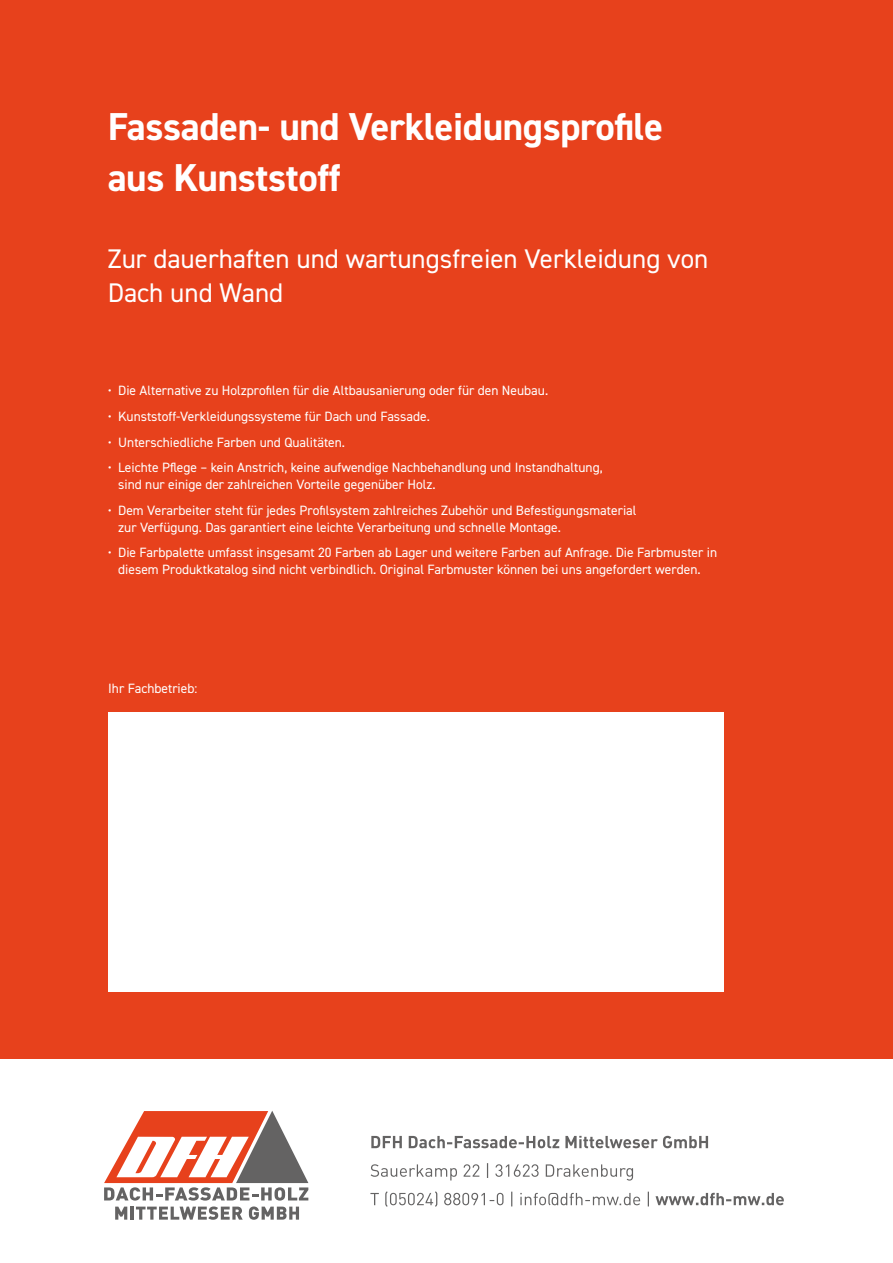
<style>
.page{position:relative;width:893px;height:1263px;background:#fff}
.page>*{position:absolute;margin:0;border:0;box-sizing:border-box;transform-origin:0 0}
.t1{font:700 39px/51px "DIN2014";letter-spacing:-.01em;color:#fff}
.t2{font:27px/34px "DIN2014";color:#fff}
.t3{font:13.5px/17px "DIN2014";color:#fff}
</style>
<div class="page">
<div style="left:0;top:0;width:893px;height:1059px;background:#e7411c"></div>
<div style="left:108px;top:712px;width:616px;height:280px;background:#fff"></div>
<svg style="left:104px;top:1111px;width:204px;height:89px"></svg>
<svg style="left:115px;top:1206px;width:12px;height:13px"></svg>
<hr style="left:130px;top:1206px;width:4px;height:13px;background:#646363">
<svg style="left:136px;top:1206px;width:107px;height:14px"></svg>
<svg style="left:249px;top:1206px;width:50px;height:14px"></svg>
<svg style="left:370px;top:1191px;width:414px;height:16px"></svg>
<svg style="left:371px;top:1163px;width:262px;height:17px"></svg>
<svg style="left:371px;top:1136px;width:337px;height:12px"></svg>
<h1 class="t1" style="left:108px;top:101px;width:557px">Fassaden- und Verkleidungsprofile aus Kunststoff</h1>
<h2 class="t2" style="left:108px;top:241px;width:602px">Zur dauerhaften und wartungsfreien Verkleidung von<br>Dach und Wand</h2>
<p class="t3" style="left:108px;top:382px;width:442px">• Die Alternative zu Holzprofilen für die Altbausanierung oder für den Neubau.</p>
<p class="t3" style="left:108px;top:408px;width:324px">• Kunststoff-Verkleidungssysteme für Dach und Fassade.</p>
<p class="t3" style="left:108px;top:433px;width:239px">• Unterschiedliche Farben und Qualitäten.</p>
<p class="t3" style="left:118px;top:459px;width:486px;text-indent:-11px">• Leichte Pflege – kein Anstrich, keine aufwendige Nachbehandlung und Instandhaltung, sind nur einige der zahlreichen Vorteile gegenüber Holz.</p>
<p class="t3" style="left:118px;top:501px;width:520px;text-indent:-11px">• Dem Verarbeiter steht für jedes Profilsystem zahlreiches Zubehör und Befestigungsmaterial zur Verfügung. Das garantiert eine leichte Verarbeitung und schnelle Montage.</p>
<p class="t3" style="left:108px;top:544px;width:611px;text-align:center">• Die Farbpalette umfasst insgesamt 20 Farben ab Lager und weitere Farben auf Anfrage. Die Farbmuster in diesem Produktkatalog sind nicht verbindlich. Original Farbmuster können bei uns angefordert werden.</p>
<p class="t3" style="left:108px;top:680px;width:91px">Ihr Fachbetrieb:</p>
</div>
